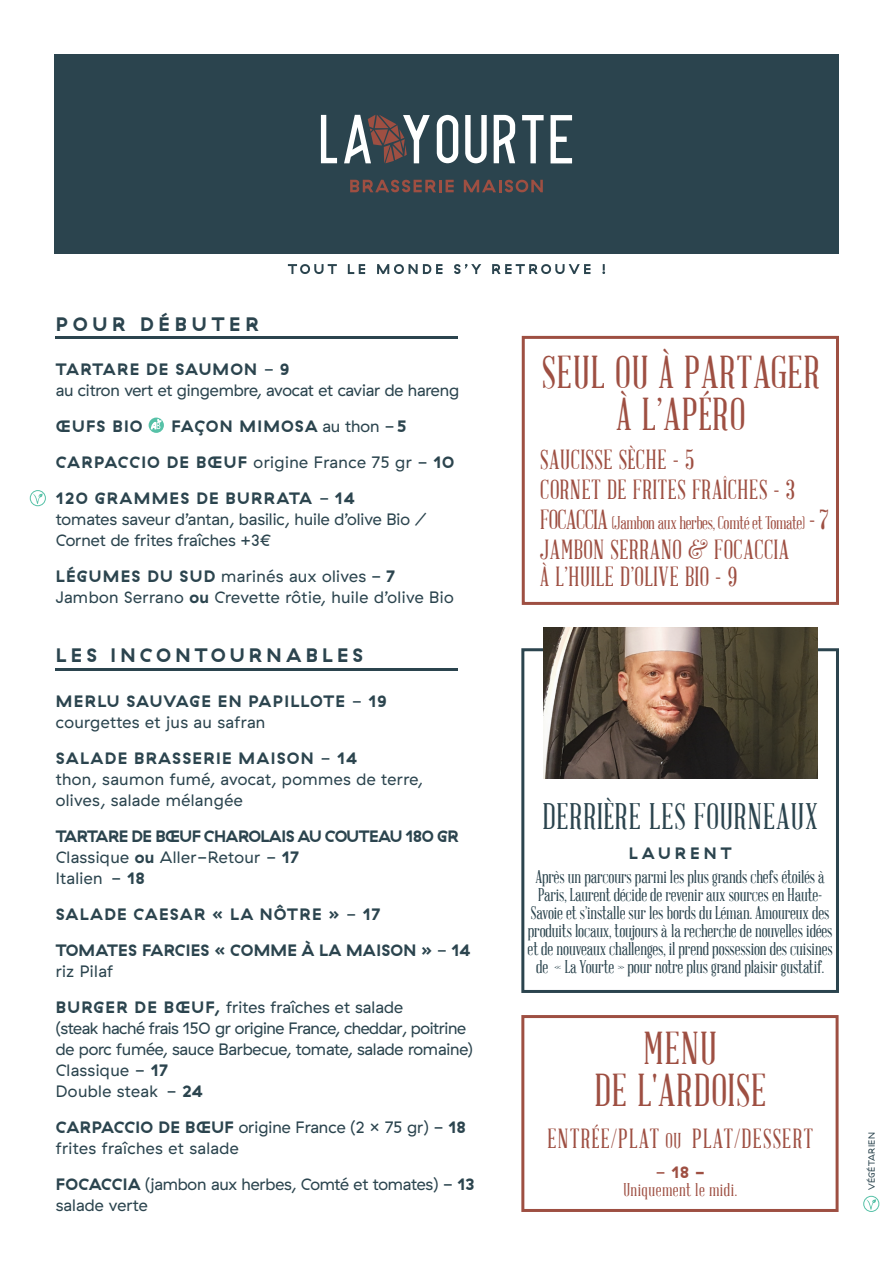
<style>
.page{position:relative;width:893px;height:1263px;background:#fff}
.page>*{position:absolute;margin:0;border:0;box-sizing:border-box;transform-origin:0 0}
.t1{font:45px "Abraham Lincoln";letter-spacing:.025em;color:#9e4f42}
.t2{font:36px "Abraham Lincoln";letter-spacing:.025em;color:#2b444e}
.t3{font:27px "Abraham Lincoln";letter-spacing:.025em;color:#9e4f42}
.t4{font:27px "Abraham Lincoln";letter-spacing:.05em;color:#9e4f42}
.t5{font:700 19.5px "GT Haptik";letter-spacing:.22em;color:#2b444e}
.t6{font:700 19.5px "GT Haptik";letter-spacing:.25em;color:#2b444e}
.t7{font:18px/18px "Abraham Lincoln";letter-spacing:-.005em;color:#2b444e;text-align:center}
.t8{font:18px "Abraham Lincoln";letter-spacing:-.015em;color:#9e4f42}
.t9{font:18px "Abraham Lincoln";letter-spacing:.025em;color:#9e4f42}
.t10{font:16.5px/21px "GT Haptik";color:#2b444e}
.t11{font:16.5px "GT Haptik";letter-spacing:.025em;color:#2b444e}
.t12{font:700 16.5px "GT Haptik";letter-spacing:.08em;color:#2b444e}
.t13{font:700 16.5px/36px "GT Haptik";letter-spacing:.02em;color:#2b444e}
.t14{font:700 16.5px/36px "GT Haptik";letter-spacing:-.03em;color:#2b444e}
.t15{font:700 16.5px "GT Haptik";letter-spacing:.05em;color:#2b444e}
.t16{font:700 16.5px "GT Haptik";letter-spacing:.07em;color:#2b444e}
.t17{font:700 16.5px "GT Haptik";letter-spacing:.25em;color:#2b444e}
.t18{font:700 16.5px "GT Haptik";color:#9e4f42}
.t19{font:9px "GT Haptik";letter-spacing:.04em;color:#2b444e}
.s1{font-weight:400}
.s2{font-weight:700}
.s3{font-size:27px}
.s4{font-size:21px}
</style>
<div class="page">
<div style="left:54px;top:54px;width:785px;height:199px;background:#2b444e"></div>
<svg style="left:288px;top:264px;width:317px;height:10px"></svg>
<svg style="left:321px;top:115px;width:223px;height:49px"></svg>
<svg style="left:550px;top:115px;width:22px;height:48px"></svg>
<svg style="left:350px;top:180px;width:104px;height:12px"></svg>
<svg style="left:464px;top:180px;width:79px;height:12px"></svg>
<div style="left:522px;top:336px;width:317px;height:269px;border:3px solid #9e4f42"></div>
<div style="left:521px;top:1015px;width:318px;height:197px;border:3px solid #9e4f42"></div>
<svg style="left:863px;top:1196px;width:16px;height:16px"></svg>
<div style="left:521px;top:648px;width:318px;height:345px;border:3px solid #2b444e"></div>
<img style="left:543px;top:627px;width:274px;height:152px">
<hr style="left:56px;top:336px;width:402px;height:3px;background:#2b444e">
<svg style="left:149px;top:418px;width:15px;height:15px"></svg>
<svg style="left:151px;top:419px;width:10px;height:11px"></svg>
<svg style="left:30px;top:490px;width:16px;height:16px"></svg>
<hr style="left:56px;top:668px;width:402px;height:3px;background:#2b444e">
<p class="t6" style="left:56px;top:312px;width:204px">POUR DÉBUTER</p>
<p class="t16" style="left:56px;top:359px;width:235px">TARTARE DE SAUMON <span class="s1">-</span> 9</p>
<p class="t10" style="left:56px;top:380px;width:405px">au citron vert et gingembre, avocat et caviar de hareng</p>
<p class="t15" style="left:56px;top:416px;width:88px">ŒUFS BIO</p>
<p class="t15" style="left:172px;top:416px;width:236px">FAÇON MIMOSA <span class="s1">au thon -</span> 5</p>
<p class="t11" style="left:56px;top:452px;width:400px"><span class="s2">CARPACCIO DE BŒUF</span> origine France 75 gr - <span class="s2">10</span></p>
<p class="t12" style="left:56px;top:488px;width:301px">120 GRAMMES DE BURRATA <span class="s1">-</span> 14</p>
<p class="t10" style="left:56px;top:509px;width:373px">tomates saveur d’antan, basilic, huile d’olive Bio /<br>Cornet de frites fraîches +3€</p>
<p class="t11" style="left:56px;top:566px;width:341px"><span class="s2">LÉGUMES DU SUD</span> marinés aux olives - <span class="s2">7</span></p>
<p class="t11" style="left:56px;top:587px;width:399px">Jambon Serrano <span class="s2">ou</span> Crevette rôtie, huile d’olive Bio</p>
<p class="t5" style="left:56px;top:643px;width:309px">LES INCONTOURNABLES</p>
<p class="t12" style="left:56px;top:691px;width:332px">MERLU SAUVAGE EN PAPILLOTE <span class="s1">-</span> 19</p>
<p class="t11" style="left:56px;top:712px;width:211px">courgettes et jus au safran</p>
<p class="t12" style="left:56px;top:748px;width:303px">SALADE BRASSERIE MAISON <span class="s1">-</span> 14</p>
<p class="t11" style="left:56px;top:769px;width:368px">thon, saumon fumé, avocat, pommes de terre,</p>
<p class="t14" style="left:56px;top:782px;width:405px"><span class="s1">olives, salade mélangée<br></span>TARTARE DE BŒUF CHAROLAIS AU COUTEAU 180 GR</p>
<p class="t11" style="left:56px;top:847px;width:245px">Classique <span class="s2">ou</span> Aller-Retour - <span class="s2">17</span></p>
<p class="t13" style="left:56px;top:860px;width:417px"><span class="s1">Italien -</span> 18<br>SALADE CAESAR « LA NÔTRE » <span class="s1">-</span> 17<br>TOMATES FARCIES « COMME À LA MAISON » <span class="s1">-</span> 14</p>
<p class="t11" style="left:56px;top:961px;width:59px">riz Pilaf</p>
<p class="t10" style="left:56px;top:997px;width:419px"><span class="s2">BURGER DE BŒUF,</span> frites fraîches et salade<br>(steak haché frais 150 gr origine France, cheddar, poitrine de porc fumée, sauce Barbecue, tomate, salade romaine)</p>
<p class="t11" style="left:56px;top:1060px;width:114px">Classique - <span class="s2">17</span></p>
<p class="t11" style="left:56px;top:1081px;width:149px">Double steak - <span class="s2">24</span></p>
<p class="t10" style="left:56px;top:1117px;width:411px"><span class="s2">CARPACCIO DE BŒUF</span> origine France (2 x 75 gr) - <span class="s2">18</span></p>
<p class="t11" style="left:56px;top:1138px;width:185px">frites fraîches et salade</p>
<p class="t10" style="left:56px;top:1174px;width:420px"><span class="s2">FOCACCIA</span> (jambon aux herbes, Comté et tomates) - <span class="s2">13</span></p>
<p class="t10" style="left:56px;top:1195px;width:93px">salade verte</p>
<p class="t1" style="left:542px;top:349px;width:280px">SEUL OU À PARTAGER</p>
<p class="t1" style="left:616px;top:391px;width:130px">À L’APÉRO</p>
<p class="t3" style="left:540px;top:446px;width:155px">SAUCISSE SÈCHE - 5</p>
<p class="t3" style="left:540px;top:476px;width:256px">CORNET DE FRITES FRAÎCHES - 3</p>
<p class="t8" style="left:540px;top:514px;width:290px"><span class="s3">FOCACCIA</span> (Jambon aux herbes, Comté et Tomate) <span class="s3">- 7</span></p>
<p class="t3" style="left:540px;top:536px;width:250px">JAMBON SERRANO &amp; FOCACCIA</p>
<p class="t3" style="left:540px;top:563px;width:198px">À L’HUILE D’OLIVE BIO - 9</p>
<p class="t2" style="left:542px;top:797px;width:277px">DERRIÈRE LES FOURNEAUX</p>
<p class="t17" style="left:629px;top:843px;width:104px">LAURENT</p>
<p class="t7" style="left:528px;top:868px;width:307px">Après un parcours parmi les plus grands chefs étoilés à Paris, Laurent décide de revenir aux sources en Haute-Savoie et s’installe sur les bords du Léman. Amoureux des produits locaux, toujours à la recherche de nouvelles idées et de nouveaux challenges, il prend possession des cuisines de « La Yourte » pour notre plus grand plaisir gustatif.</p>
<p class="t1" style="left:644px;top:1025px;width:75px">MENU</p>
<p class="t1" style="left:594px;top:1067px;width:173px">DE L'ARDOISE</p>
<p class="t4" style="left:547px;top:1125px;width:267px">ENTRÉE/PLAT <span class="s4">OU</span> PLAT/DESSERT</p>
<p class="t18" style="left:655px;top:1162px;width:51px"><span class="s1">-</span> 18 -</p>
<p class="t9" style="left:623px;top:1180px;width:115px">Uniquement le midi.</p>
<p class="t19" style="left:867px;top:1190px;width:60px;rotate:-90deg">VÉGÉTARIEN</p>
</div>
